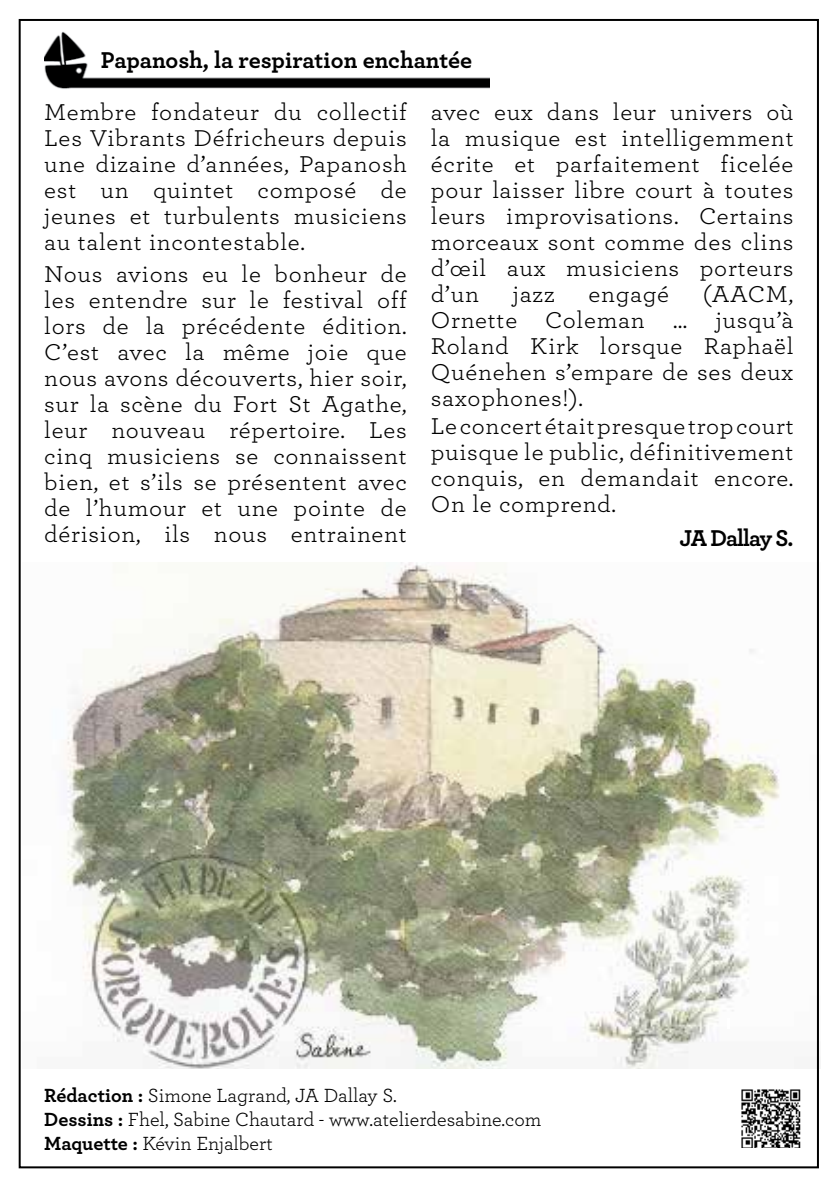
<style>
.page{position:relative;width:840px;height:1191px;background:#fff}
.page>*{position:absolute;margin:0;border:0;box-sizing:border-box;transform-origin:0 0}
.t1{font:24px/26px "Archer";letter-spacing:.03em;color:#000;text-align:justify;scale:1.04 1}
.t2{font:700 24px "Archer";letter-spacing:-.005em;color:#000}
.t3{font:700 24px "Archer";letter-spacing:-.045em;color:#000}
.t4{font:20px/24px "Archer";color:#000}
.s1{font-weight:700}
</style>
<div class="page">
<img style="left:44px;top:31px;width:347px;height:58px">
<img style="left:391px;top:77px;width:98px;height:12px">
<img style="left:65px;top:563px;width:754px;height:506px">
<svg style="left:741px;top:1089px;width:60px;height:59px"></svg>
<svg style="left:726px;top:1018px;width:3px;height:10px"></svg>
<p class="t2" style="left:101px;top:41px;width:373px">Papanosh, la respiration enchantée</p>
<p class="t1" style="left:44px;top:98px;width:350px">Membre fondateur du collectif Les Vibrants Défricheurs depuis une dizaine d’années, Papanosh est un quintet composé de jeunes et turbulents musiciens au talent incontestable.</p>
<p class="t1" style="left:44px;top:259px;width:350px">Nous avions eu le bonheur de les entendre sur le festival off lors de la précédente édition.<br>C’est avec la même joie que nous avons découverts, hier soir, sur la scène du Fort St Agathe, leur nouveau répertoire. Les cinq musiciens se connaissent bien, et s’ils se présentent avec de l’humour et une pointe de dérision, ils nous entrainent</p>
<p class="t1" style="left:430px;top:98px;width:350px">avec eux dans leur univers où la musique est intelligemment écrite et parfaitement ficelée pour laisser libre court à toutes leurs improvisations. Certains morceaux sont comme des clins d’œil aux musiciens porteurs d’un</p>
<p class="t1" style="left:430px;top:279px;width:350px;text-align:left;text-indent:272px">(AACM,<br>Ornette Coleman … jusqu’à<br>Roland Kirk lorsque Raphaël<br>Quénehen s’empare de ses deux saxophones!).<br>Le concert était presque trop court puisque le public, définitivement conquis, en demandait encore.<br>On le comprend.</p>
<p class="t1" style="left:512px;top:280px;width:42px">jazz</p>
<p class="t1" style="left:588px;top:280px;width:79px">engagé</p>
<p class="t3" style="left:679px;top:519px;width:115px">JA Dallay S.</p>
<p class="t4" style="left:44px;top:1082px;width:498px"><span class="s1">Rédaction :</span> Simone Lagrand, JA Dallay S.<br><span class="s1">Dessins :</span> Fhel, Sabine Chautard - www.atelierdesabine.com<br><span class="s1">Maquette :</span> Kévin Enjalbert</p>
</div>
